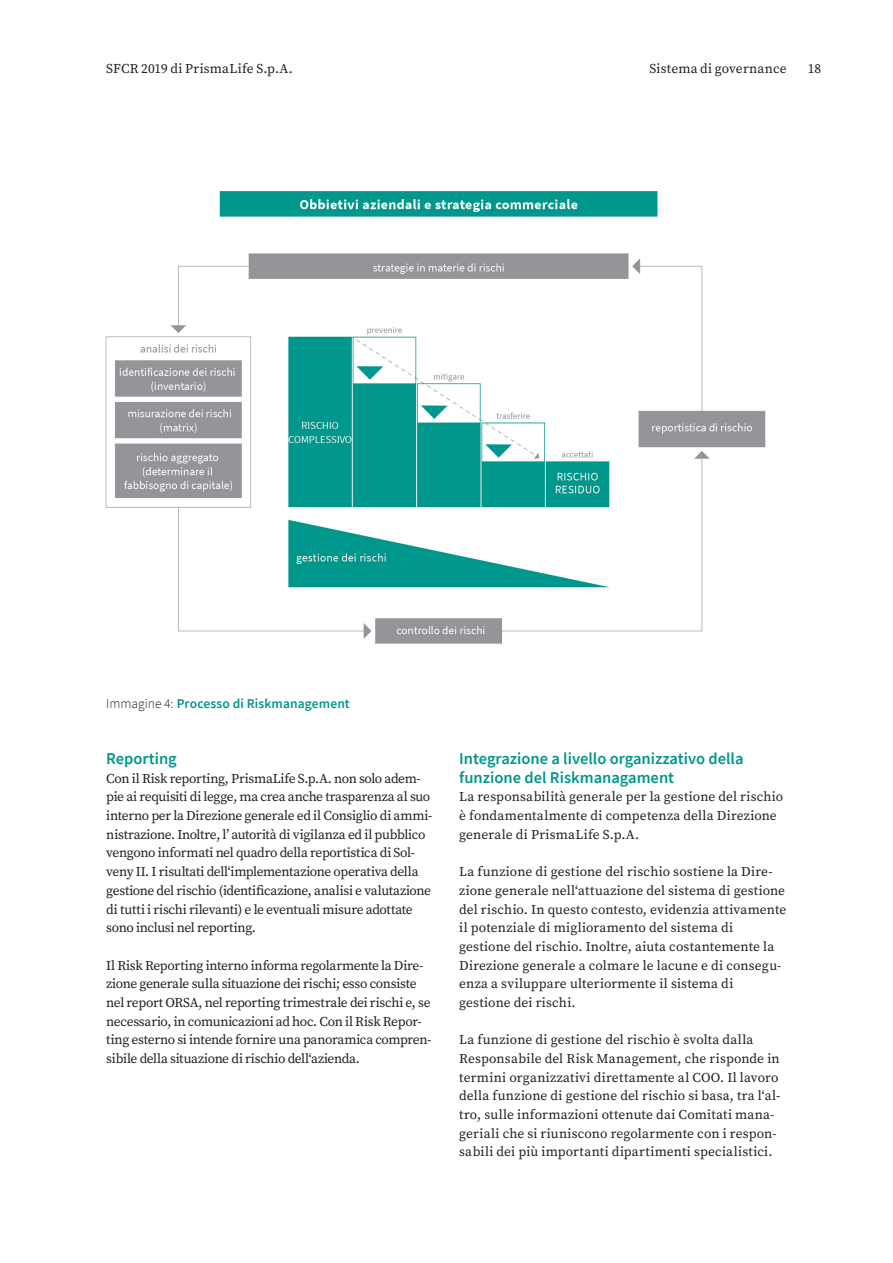
<style>
.page{position:relative;width:893px;height:1263px;background:#fff}
.page>*{position:absolute;margin:0;border:0;box-sizing:border-box;transform-origin:0 0}
.Subhead_Sans_3{font:600 16.5px/18.8px "Source Sans Pro";color:#00968b}
.copy{font:13.5px/18.6px "Source Serif Pro";color:#231f20}
.copy-2{font:13.5px/18.6px "Source Serif Pro";letter-spacing:-.025em;color:#231f20}
.copy-3{font:600 13.5px "Source Sans Pro";letter-spacing:.01em;color:#00968b}
.Kolumne_links{font:13.5px "Source Serif Pro";letter-spacing:.01em;color:#231f20}
.s1{font-weight:300;color:#231f20}
</style>
<div class="page">
<img style="left:105px;top:191px;width:661px;height:453px">
<p class="Kolumne_links" style="left:649px;top:60px;width:139px">Sistema di governance</p>
<p class="copy" style="left:106px;top:59px;width:188px">SFCR 2019 di PrismaLife S.p.A.</p>
<p class="copy" style="left:632px;top:59px;width:156px">Erläu rungen zur Bilanz</p>
<p class="copy" style="left:808px;top:59px;width:15px">18</p>
<p class="copy-3" style="left:106px;top:695px;width:245px"><span class="s1">Immagine 4:</span> Processo di Riskmanagement</p>
<p class="Subhead_Sans_3" style="left:106px;top:749px;width:72px">Reporting</p>
<p class="copy-2" style="left:106px;top:769px;width:327px">Con il Risk reporting, PrismaLife S.p.A. non solo adem&shy;pie ai requisiti di legge, ma crea anche trasparenza al suo interno per la Direzione generale ed il Consiglio di ammi&shy;nistrazione. Inoltre, l’ autorità di vigilanza ed il pubblico vengono informati nel quadro della reportistica di Sol&shy;veny II. I risultati dell‘implementazione operativa della gestione del rischio (identificazione, analisi e valutazione di tutti i rischi rilevanti) e le eventuali misure adottate sono inclusi nel reporting.</p>
<p class="copy-2" style="left:106px;top:956px;width:327px">Il Risk Reporting interno informa regolarmente la Dire&shy;zione generale sulla situazione dei rischi; esso consiste nel report ORSA, nel reporting trimestrale dei rischi e, se necessario, in comunicazioni ad hoc. Con il Risk Repor&shy;ting esterno si intende fornire una panoramica compren&shy;sibile della situazione di rischio dell‘azienda.</p>
<p class="Subhead_Sans_3" style="left:459px;top:749px;width:286px">Integrazione a livello organizzativo della funzione del Riskmanagament</p>
<p class="copy" style="left:459px;top:787px;width:326px">La responsabilità generale per la gestione del rischio è fondamentalmente di competenza della Direzione generale di PrismaLife S.p.A.</p>
<p class="copy" style="left:459px;top:862px;width:329px">La funzione di gestione del rischio sostiene la Dire&shy;zione generale nell‘attuazione del sistema di gestione del rischio. In questo contesto, evidenzia attivamente il potenziale di miglioramento del sistema di gestione del rischio. Inoltre, aiuta costantemente la Direzione generale a colmare le lacune e di consegu&shy;enza a sviluppare ulteriormente il sistema di gestione dei rischi.</p>
<p class="copy" style="left:459px;top:1030px;width:323px">La funzione di gestione del rischio è svolta dalla Responsabile del Risk Management, che risponde in termini organizzativi direttamente al COO. Il lavoro della funzione di gestione del rischio si basa, tra l‘al&shy;tro, sulle informazioni ottenute dai Comitati mana&shy;geriali che si riuniscono regolarmente con i respon&shy;sabili dei più importanti dipartimenti specialistici.</p>
</div>
